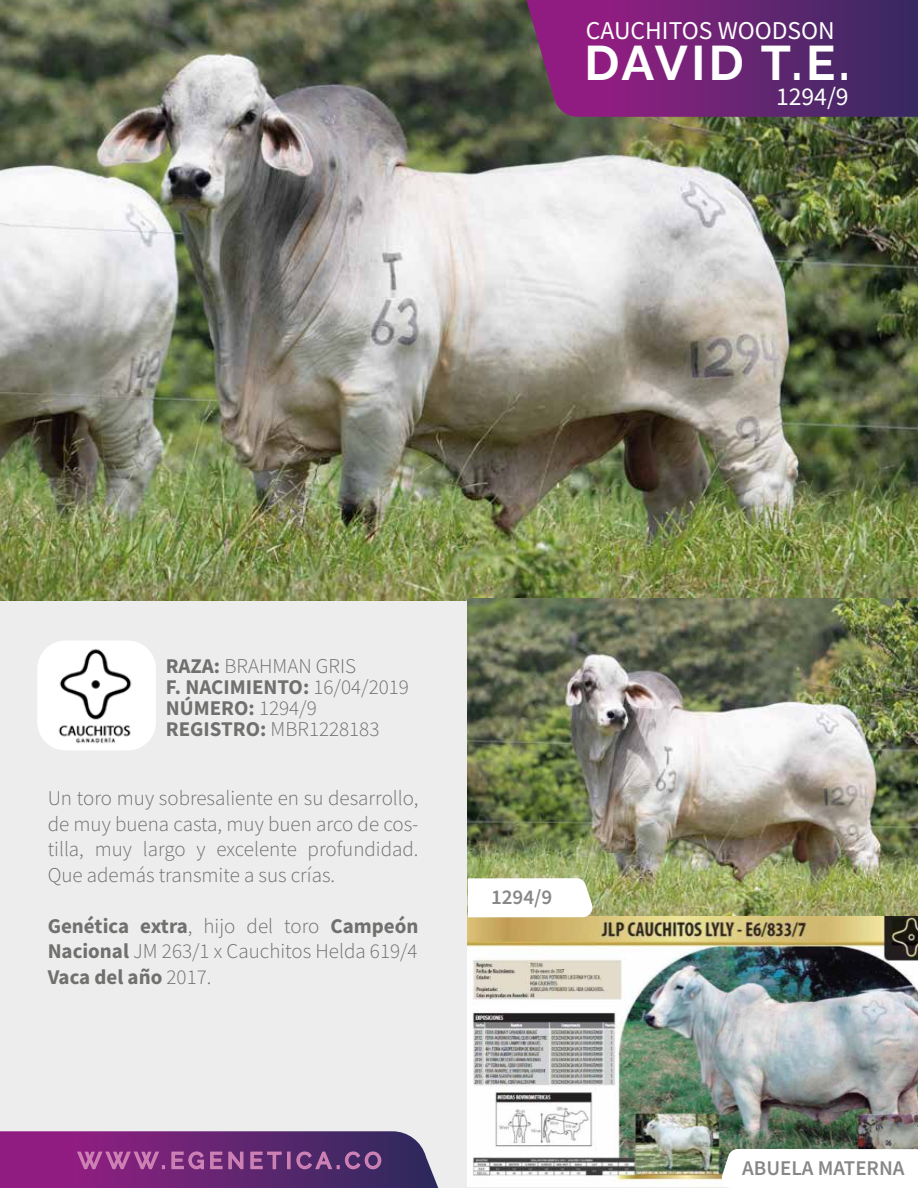
<style>
.page{position:relative;width:918px;height:1188px;background:#fff}
.page>*{position:absolute;margin:0;border:0;box-sizing:border-box;transform-origin:0 0}
.t1{font:700 48.9px "Raleway";letter-spacing:.055em;color:#fff}
.t2{font:25.65px "Source Sans Pro";color:#fff}
.t3{font:500 22.65px "Raleway";letter-spacing:.2em;color:#ce81b5}
.t4{font:300 21px/25.5px "Source Sans Pro";color:#70706f;text-align:justify}
.t5{font:600 21px "Source Sans Pro";color:#878787}
.s1{font-weight:700}
</style>
<div class="page">
<div style="left:0;top:586px;width:918px;height:602px;background:#ededed"></div>
<img style="left:0;top:0;width:918px;height:600px">
<svg style="left:526px;top:0;width:392px;height:117px;background:#692571"></svg>
<img style="left:37px;top:641px;width:119px;height:109px">
<svg style="left:0;top:1131px;width:438px;height:57px;background:#73307b"></svg>
<img style="left:468px;top:599px;width:450px;height:587px">
<svg style="left:468px;top:878px;width:126px;height:39px;background:#f9faf7"></svg>
<div style="left:720px;top:1149px;width:198px;height:39px;background:#fff"></div>
<p class="t2" style="left:586px;top:14px;width:251px">CAUCHITOS WOODSON</p>
<h1 class="t1" style="left:584px;top:24px;width:267px">DAVID T.E.</h1>
<p class="t2" style="left:776px;top:81px;width:74px">1294/9</p>
<p class="t4" style="left:166px;top:655px;width:245px;line-height:21px;text-align:left"><span class="s1">RAZA:</span> BRAHMAN GRIS<br><span class="s1">F. NACIMIENTO:</span> 16/04/2019<br><span class="s1">NÚMERO:</span> 1294/9<br><span class="s1">REGISTRO:</span> MBR1228183</p>
<p class="t4" style="left:48px;top:786px;width:372px">Un toro muy sobresaliente en su desarrollo, de muy buena casta, muy buen arco de cos&shy;tilla, muy largo y excelente profundidad.<br>Que además transmite a sus crías.</p>
<p class="t4" style="left:48px;top:913px;width:372px"><span class="s1">Genética extra</span>, hijo del toro <span class="s1">Campeón Nacional</span> JM 263/1 x Cauchitos Helda 619/4<br><span class="s1">Vaca del año</span> 2017.</p>
<p class="t3" style="left:78px;top:1142px;width:305px">WWW.EGENETICA.CO</p>
<p class="t5" style="left:491px;top:883px;width:63px">1294/9</p>
<p class="t5" style="left:742px;top:1154px;width:164px">ABUELA MATERNA</p>
</div>
